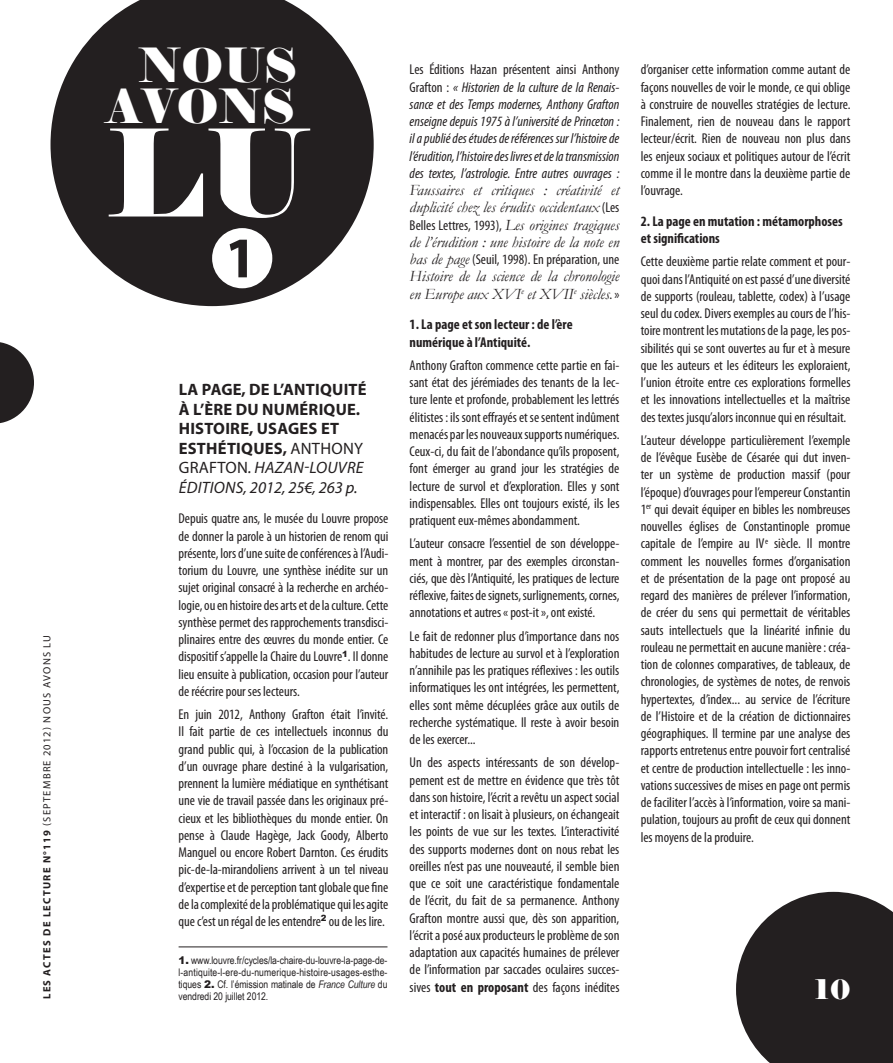
<style>
.page{position:relative;width:893px;height:1063px;background:#fff}
.page>*{position:absolute;margin:0;border:0;box-sizing:border-box;transform-origin:0 0}
.t1{font:120.75px "Elephant";color:#fff}
.t2{font:700 57.9px "Myriad Pro";color:#231f20}
.t3{font:46.95px "Elephant";color:#fff}
.t4{font:27px "Elephant";color:#fff}
.t5{font:italic 16.5px/19.5px "Myriad Pro";letter-spacing:.015em;color:#231f20}
.t6{font:700 16.5px/19.5px "Myriad Pro";letter-spacing:.015em;color:#231f20}
.Normal__Web{font:italic 15.75px/17.2px "Garamond";color:#231f20}
.Normal__Web-2{font:condensed 14.25px/17.2px "Myriad Pro";color:#231f20;text-align:justify}
.Normal__Web-3{font:italic condensed 14.25px/17.2px "Myriad Pro";color:#231f20;text-align:justify}
.Normal__Web-4{font:700 condensed 14.25px/17.2px "Myriad Pro";color:#231f20}
.t7{font:10.5px/12px "Arial Narrow";letter-spacing:-.005em;color:#231f20;text-align:justify}
.t8{font:10.5px "Myriad Pro";letter-spacing:.12em;color:#231f20}
.s1{font-weight:700}
.s2{font-weight:700;font-style:normal}
.s3{font-style:normal}
.s4{font-family:"Arial";font-weight:900}
.s5{font-style:italic}
.s6{font-family:"Myriad Pro";font-style:normal;font-stretch:condensed;font-size:14.25px}
.s7{font-family:"Garamond";font-style:italic;font-stretch:normal;font-size:15.75px}
</style>
<div class="page">
<svg style="left:736px;top:892px;width:157px;height:171px;background:#3d393a"></svg>
<svg style="left:51px;top:0;width:323px;height:306px;fill:#231f20"></svg>
<div style="left:212px;top:228px;width:60px;height:60px;background:#fff;border-radius:50%"></div>
<svg style="left:0;top:342px;width:34px;height:81px"></svg>
<hr style="left:179px;top:947px;width:208px;height:1px;background:#231f20">
<p class="t8" style="left:40px;top:999px;width:366px;rotate:-90deg"><span class="s1">LES ACTES DE LECTURE N°119</span> (SEPTEMBRE 2012) NOUS AVONS LU</p>
<p class="t3" style="left:139px;top:36px;width:160px">NOUS</p>
<p class="t3" style="left:106px;top:76px;width:190px">AVONS</p>
<p class="t1" style="left:106px;top:98px;width:203px">LU</p>
<p class="t2" style="left:225px;top:220px;width:34px">1</p>
<p class="t6" style="left:179px;top:379px;width:189px">LA PAGE, DE L’ANTIQUITÉ<br>À L’ÈRE DU NUMÉRIQUE.</p>
<p class="t5" style="left:179px;top:419px;width:186px"><span class="s2">HISTOIRE, USAGES ET<br>ESTHÉTIQUES,</span> <span class="s3">ANTHONY<br>GRAFTON</span>. HAZAN-LOUVRE<br>ÉDITIONS, 2012, 25€, 263 p.</p>
<p class="Normal__Web-2" style="left:179px;top:510px;width:211px">Depuis quatre ans, le musée du Louvre propose de donner la parole à un historien de renom qui présente, lors d’une suite de conférences à l’Audi&shy;torium du Louvre, une synthèse inédite sur un sujet original consacré à la recherche en archéo&shy;logie, ou en histoire des arts et de la culture. Cette synthèse permet des rapprochements transdisci&shy;plinaires entre des œuvres du monde entier. Ce dispositif s’appelle la Chaire du Louvre<sup>1</sup>. Il donne lieu ensuite à publication, occasion pour l’auteur de réécrire pour ses lecteurs.</p>
<p class="Normal__Web-2" style="left:179px;top:706px;width:211px">En juin 2012, Anthony Grafton était l’invité.<br>Il fait partie de ces intellectuels inconnus du grand public qui, à l’occasion de la publication d’un ouvrage phare destiné à la vulgarisation, prennent la lumière médiatique en synthétisant une vie de travail passée dans les originaux pré&shy;cieux et les bibliothèques du monde entier. On pense à Claude Hagège, Jack Goody, Alberto Manguel ou encore Robert Darnton. Ces érudits pic-de-la-mirandoliens arrivent à un tel niveau d’expertise et de perception tant globale que fine de la complexité de la problématique qui les agite que c’est un régal de les entendre<sup>2</sup> ou de les lire.</p>
<p class="t7" style="left:179px;top:953px;width:210px"><span class="s4">1.</span> www.louvre.fr/cycles/la-chaire-du-louvre-la-page-de&shy;l-antiquite-l-ere-du-numerique-histoire-usages-esthe&shy;tiques <span class="s4">2.</span> Cf. l’émission matinale de <span class="s5">France Culture</span> du vendredi 20 juillet 2012.</p>
<p class="Normal__Web-3" style="left:410px;top:61px;width:211px"><span class="s3">Les Éditions Hazan présentent ainsi Anthony Grafton :</span> « Historien de la culture de la Renais&shy;sance et des Temps modernes, Anthony Grafton enseigne depuis 1975 à l’université de Princeton : il a publié des études de références sur l’histoire de l’érudition, l’histoire des livres et de la transmission des textes, l’astrologie. Entre autres ouvrages :</p>
<p class="Normal__Web" style="left:410px;top:181px;width:211px">Faussaires et critiques : créativité et duplicité chez les érudits occidentaux <span class="s6">(Les</span></p>
<p class="Normal__Web-2" style="left:410px;top:216px;width:211px">Belles Lettres, 1993), <span class="s7">Les origines tragiques</span></p>
<p class="Normal__Web" style="left:410px;top:233px;width:211px">de l’érudition : une histoire de la note en</p>
<p class="Normal__Web-2" style="left:410px;top:251px;width:211px"><span class="s7">bas de page</span> (Seuil, 1998). En préparation, une</p>
<p class="Normal__Web" style="left:410px;top:268px;width:211px">Histoire de la science de la chronologie en Europe aux XVI<sup>e</sup> et XVII<sup>e</sup> siècles<span class="s6">. »</span></p>
<p class="Normal__Web-4" style="left:410px;top:316px;width:164px">1. La page et son lecteur : de l’ère numérique à l’Antiquité.</p>
<p class="Normal__Web-2" style="left:410px;top:356px;width:211px">Anthony Grafton commence cette partie en fai&shy;sant état des jérémiades des tenants de la lec&shy;ture lente et profonde, probablement les lettrés élitistes : ils sont effrayés et se sentent indûment menacés par les nouveaux supports numériques.<br>Ceux-ci, du fait de l’abondance qu’ils proposent, font émerger au grand jour les stratégies de lecture de survol et d’exploration. Elles y sont indispensables. Elles ont toujours existé, ils les pratiquent eux-mêmes abondamment.</p>
<p class="Normal__Web-2" style="left:410px;top:535px;width:211px">L’auteur consacre l’essentiel de son développe&shy;ment à montrer, par des exemples circonstan&shy;ciés, que dès l’Antiquité, les pratiques de lecture réflexive, faites de signets, surlignements, cornes, annotations et autres « post-it », ont existé.</p>
<p class="Normal__Web-2" style="left:410px;top:627px;width:211px">Le fait de redonner plus d’importance dans nos habitudes de lecture au survol et à l’exploration n’annihile pas les pratiques réflexives : les outils informatiques les ont intégrées, les permettent, elles sont même décuplées grâce aux outils de recherche systématique. Il reste à avoir besoin de les exercer...</p>
<p class="Normal__Web-2" style="left:410px;top:754px;width:211px">Un des aspects intéressants de son dévelop&shy;pement est de mettre en évidence que très tôt dans son histoire, l’écrit a revêtu un aspect social et interactif : on lisait à plusieurs, on échangeait les points de vue sur les textes. L’interactivité des supports modernes dont on nous rebat les oreilles n’est pas une nouveauté, il semble bien que ce soit une caractéristique fondamentale de l’écrit, du fait de sa permanence. Anthony Grafton montre aussi que, dès son apparition, l’écrit a posé aux producteurs le problème de son adaptation aux capacités humaines de prélever de l’information par saccades oculaires succes&shy;sives <span class="s1">tout en proposant</span> des façons inédites</p>
<p class="Normal__Web-2" style="left:641px;top:61px;width:211px">d’organiser cette information comme autant de façons nouvelles de voir le monde, ce qui oblige à construire de nouvelles stratégies de lecture.<br>Finalement, rien de nouveau dans le rapport lecteur/écrit. Rien de nouveau non plus dans les enjeux sociaux et politiques autour de l’écrit comme il le montre dans la deuxième partie de l’ouvrage.</p>
<p class="Normal__Web-4" style="left:641px;top:212px;width:204px">2. La page en mutation : métamorphoses et significations</p>
<p class="Normal__Web-2" style="left:641px;top:253px;width:211px">Cette deuxième partie relate comment et pour&shy;quoi dans l’Antiquité on est passé d’une diversité de supports (rouleau, tablette, codex) à l’usage seul du codex. Divers exemples au cours de l’his&shy;toire montrent les mutations de la page, les pos&shy;sibilités qui se sont ouvertes au fur et à mesure que les auteurs et les éditeurs les exploraient, l’union étroite entre ces explorations formelles et les innovations intellectuelles et la maîtrise des textes jusqu’alors inconnue qui en résultait.</p>
<p class="Normal__Web-2" style="left:641px;top:431px;width:211px">L’auteur développe particulièrement l’exemple de l’évêque Eusèbe de Césarée qui dut inven&shy;ter un système de production massif (pour l’époque) d’ouvrages pour l’empereur Constantin 1<sup>er</sup> qui devait équiper en bibles les nombreuses nouvelles églises de Constantinople promue capitale de l’empire au IV<sup>e</sup> siècle. Il montre comment les nouvelles formes d’organisation et de présentation de la page ont proposé au regard des manières de prélever l’information, de créer du sens qui permettait de véritables sauts intellectuels que la linéarité infinie du rouleau ne permettait en aucune manière : créa&shy;tion de colonnes comparatives, de tableaux, de chronologies, de systèmes de notes, de renvois hypertextes, d’index... au service de l’écriture de l’Histoire et de la création de dictionnaires géographiques. Il termine par une analyse des rapports entretenus entre pouvoir fort centralisé et centre de production intellectuelle : les inno&shy;vations successives de mises en page ont permis de faciliter l’accès à l’information, voire sa mani&shy;pulation, toujours au profit de ceux qui donnent les moyens de la produire.</p>
<p class="t4" style="left:815px;top:973px;width:37px">10</p>
</div>
